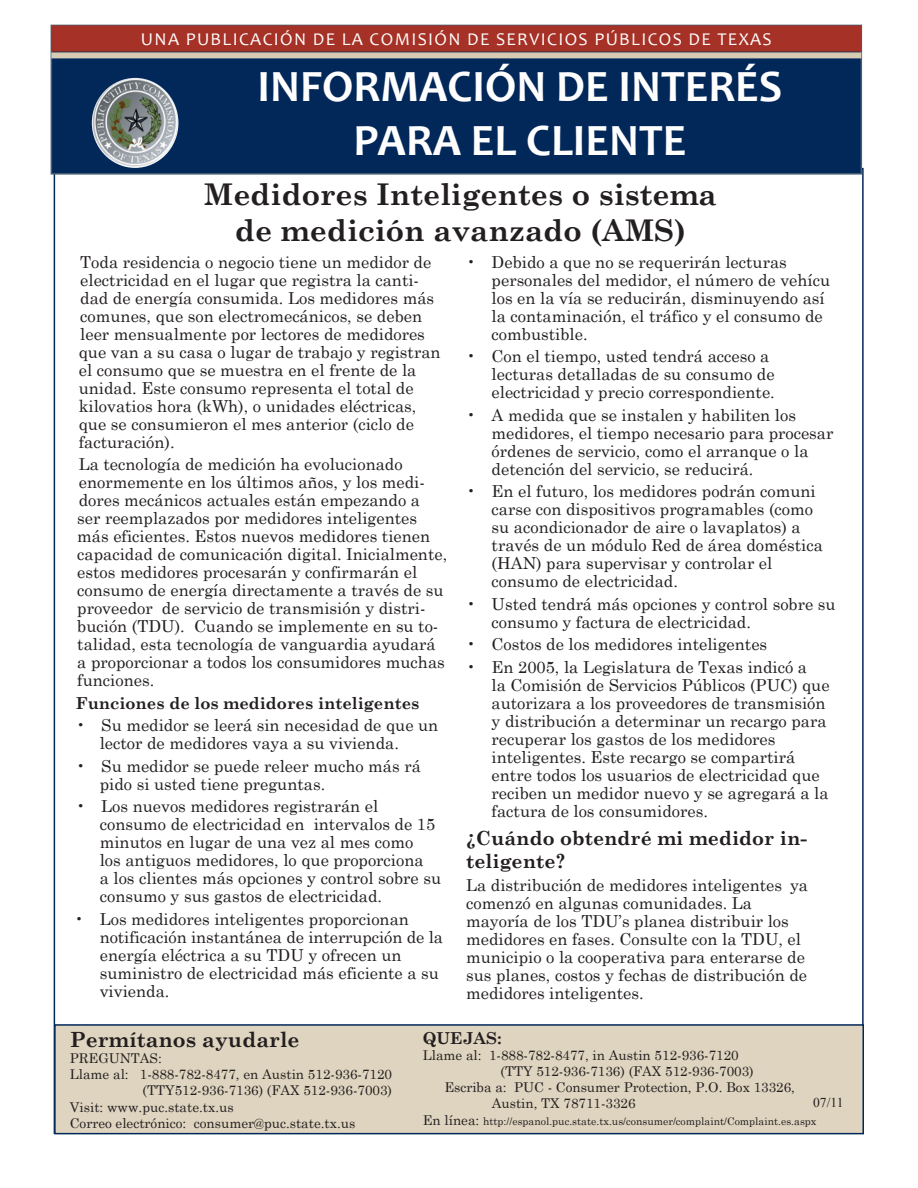
<style>
.page{position:relative;width:918px;height:1188px;background:#fff}
.page>*{position:absolute;margin:0;border:0;box-sizing:border-box;transform-origin:0 0}
.t1{font:700 45px "Candara";color:#fffefe}
.t2{font:700 30px/36px "Century Schoolbook";color:#231f20;text-align:center}
.t3{font:700 21px "Century Schoolbook";color:#231f20}
.Black_headers{font:700 19.5px/23.4px "Century Schoolbook";color:#231f20}
.t4{font:18px "Candara";letter-spacing:.075em;color:#fffefe}
.ullet{font:16.5px/18px "Century Schoolbook";color:#231f20}
.Copy{font:16.5px/18px "Century Schoolbook";color:#231f20}
.Copy-2{font:700 16.5px "Century Schoolbook";color:#231f20}
.t5{font:13.5px "Century Schoolbook";color:#231f20}
.t6{font:13.5px "Times New Roman";color:#231f20}
.t7{font:10.5px "Century Schoolbook";color:#231f20}
.s1{font-size:13.5px}
</style>
<div class="page">
<div style="left:51px;top:25px;width:811px;height:150px;background:#022859;border:2px solid #485f73"></div>
<div style="left:51px;top:25px;width:810px;height:27px;background:#a63126;border:2px solid #a63126"></div>
<svg style="left:51px;top:52px;width:810px;height:6px;background:#c9c0ad"></svg>
<img style="left:92px;top:78px;width:86px;height:90px">
<div style="left:54px;top:1024px;width:810px;height:110px;background:#dfd4bf;border:2px solid #022859"></div>
<p class="t4" style="left:141px;top:28px;width:632px">UNA PUBLICACIÓN DE LA COMISIÓN DE SERVICIOS PÚBLICOS DE TEXAS</p>
<p class="t1" style="left:258px;top:58px;width:526px">INFORMACIÓN DE INTERÉS</p>
<p class="t1" style="left:354px;top:112px;width:334px">PARA EL CLIENTE</p>
<p class="t2" style="left:204px;top:174px;width:515px">Medidores Inteligentes o sistema de medición avanzado (AMS)</p>
<p class="Copy" style="left:79px;top:251px;width:363px">Toda residencia o negocio tiene un medidor de electricidad en el lugar que registra la canti&shy;dad de energía consumida. Los medidores más comunes, que son electromecánicos, se deben leer mensualmente por lectores de medidores que van a su casa o lugar de trabajo y registran el consumo que se muestra en el frente de la unidad. Este consumo representa el total de kilovatios hora (kWh), o unidades eléctricas, que se consumieron el mes anterior (ciclo de facturación).</p>
<p class="Copy" style="left:77px;top:454px;width:372px">La tecnología de medición ha evolucionado enormemente en los últimos años, y los medi&shy;dores mecánicos actuales están empezando a<br>ser reemplazados por medidores inteligentes más eficientes. Estos nuevos medidores tienen capacidad de comunicación digital. Inicialmente, estos medidores procesarán y confirmarán el consumo de energía directamente a través de su proveedor de servicio de transmisión y distri&shy;bución (TDU). Cuando se implemente en su to&shy;talidad, esta tecnología de vanguardia ayudará a proporcionar a todos los consumidores muchas funciones.</p>
<p class="Copy-2" style="left:76px;top:690px;width:345px">Funciones de los medidores inteligentes</p>
<p class="ullet" style="left:100px;top:715px;width:340px;text-indent:-24px">• Su medidor se leerá sin necesidad de que un lector de medidores vaya a su vivienda.</p>
<p class="ullet" style="left:100px;top:755px;width:323px;text-indent:-24px">• Su medidor se puede releer mucho más rá pido si usted tiene preguntas.</p>
<p class="ullet" style="left:100px;top:796px;width:343px;text-indent:-24px">• Los nuevos medidores registrarán el consumo de electricidad en intervalos de 15 minutos en lugar de una vez al mes como<br>los antiguos medidores, lo que proporciona<br>a los clientes más opciones y control sobre su consumo y sus gastos de electricidad.</p>
<p class="ullet" style="left:100px;top:908px;width:345px;text-indent:-25px">• Los medidores inteligentes proporcionan notificación instantánea de interrupción de la energía eléctrica a su TDU y ofrecen un suministro de electricidad más eficiente a su vivienda.</p>
<p class="ullet" style="left:492px;top:251px;width:340px;text-indent:-25px">• Debido a que no se requerirán lecturas personales del medidor, el número de vehícu los en la vía se reducirán, disminuyendo así la contaminación, el tráfico y el consumo de combustible.</p>
<p class="ullet" style="left:492px;top:346px;width:285px;text-indent:-25px">• Con el tiempo, usted tendrá acceso a lecturas detalladas de su consumo de electricidad y precio correspondiente.</p>
<p class="ullet" style="left:492px;top:404px;width:343px;text-indent:-25px">• A medida que se instalen y habiliten los medidores, el tiempo necesario para procesar órdenes de servicio, como el arranque o la detención del servicio, se reducirá.</p>
<p class="ullet" style="left:492px;top:481px;width:333px;text-indent:-25px">• En el futuro, los medidores podrán comuni carse con dispositivos programables (como su acondicionador de aire o lavaplatos) a través de un módulo Red de área doméstica (HAN) para supervisar y controlar el consumo de electricidad.</p>
<p class="ullet" style="left:492px;top:593px;width:346px;text-indent:-25px">• Usted tendrá más opciones y control sobre su consumo y factura de electricidad.</p>
<p class="ullet" style="left:466px;top:634px;width:303px">• Costos de los medidores inteligentes</p>
<p class="ullet" style="left:492px;top:656px;width:339px;text-indent:-25px">• En 2005, la Legislatura de Texas indicó a<br>la Comisión de Servicios Públicos (PUC) que autorizara a los proveedores de transmisión y distribución a determinar un recargo para recuperar los gastos de los medidores inteligentes. Este recargo se compartirá entre todos los usuarios de electricidad que reciben un medidor nuevo y se agregará a la factura de los consumidores.</p>
<p class="Black_headers" style="left:466px;top:825px;width:342px">¿Cuándo obtendré mi medidor in&shy;teligente?</p>
<p class="Copy" style="left:466px;top:874px;width:344px">La distribución de medidores inteligentes ya comenzó en algunas comunidades. La mayoría de los TDU’s planea distribuir los medidores en fases. Consulte con la TDU, el municipio o la cooperativa para enterarse de sus planes, costos y fechas de distribución de medidores inteligentes.</p>
<p class="t3" style="left:70px;top:1023px;width:231px">Permítanos ayudarle</p>
<p class="t5" style="left:70px;top:1047px;width:94px">PREGUNTAS:</p>
<p class="t5" style="left:70px;top:1063px;width:324px">Llame al: 1-888-782-8477, en Austin 512-936-7120</p>
<p class="t5" style="left:143px;top:1079px;width:251px">(TTY512-936-7136) (FAX 512-936-7003)</p>
<p class="t5" style="left:70px;top:1095px;width:165px">Visit: www.puc.state.tx.us</p>
<p class="t5" style="left:70px;top:1112px;width:287px">Correo electrónico: consumer@puc.state.tx.us</p>
<p class="Copy-2" style="left:423px;top:1025px;width:80px">QUEJAS:</p>
<p class="t5" style="left:423px;top:1044px;width:317px">Llame al: 1-888-782-8477, in Austin 512-936-7120</p>
<p class="t5" style="left:501px;top:1060px;width:255px">(TTY 512-936-7136) (FAX 512-936-7003)</p>
<p class="t5" style="left:444px;top:1076px;width:352px">Escriba a: PUC - Consumer Protection, P.O. Box 13326,</p>
<p class="t5" style="left:492px;top:1092px;width:145px">Austin, TX 78711-3326</p>
<p class="t7" style="left:423px;top:1112px;width:395px"><span class="s1">En línea:</span> http://espanol.puc.state.tx.us/consumer/complaint/Complaint.es.aspx</p>
<p class="t6" style="left:813px;top:1093px;width:32px">07/11</p>
</div>
